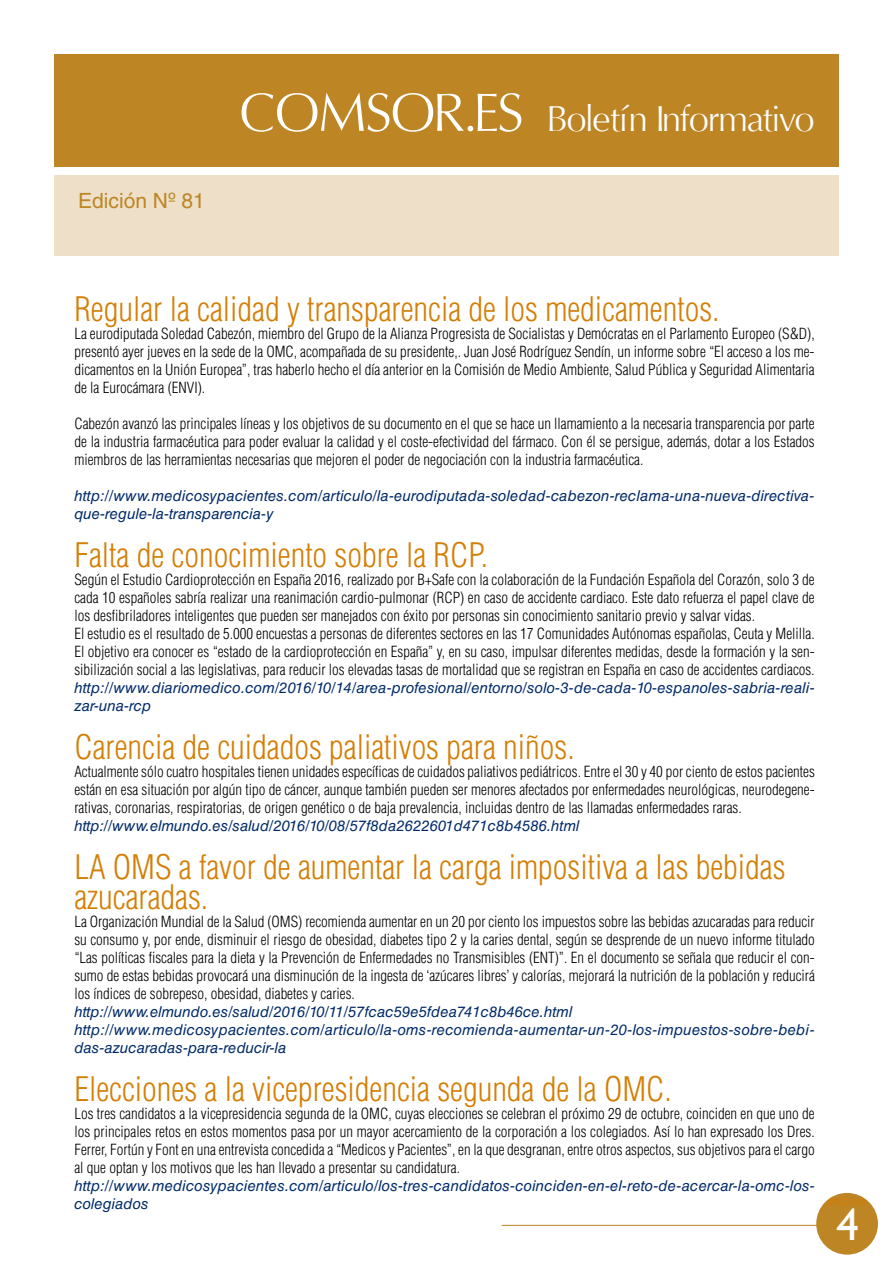
<style>
.page{position:relative;width:893px;height:1263px;background:#fff}
.page>*{position:absolute;margin:0;border:0;box-sizing:border-box;transform-origin:0 0}
.t1{font:45px "Gill Sans";color:#fff}
.t2{font:36px "Oregon LDO Book";color:#fff}
.t3{font:300 condensed 33px/30px "Helvetica LT Std";color:#d47e05}
.t4{font:21px "Helvetica LT Std";color:#bd8524}
.t5{font:300 condensed 15px/18px "Helvetica LT Std";color:#000;text-align:justify}
.t6{font:italic 15px/18px "Helvetica LT Std";letter-spacing:.01em;color:#002b69}
.t7{font:10.5px "Gill Sans";color:#d47e05}
.s1{font-size:54px}
</style>
<div class="page">
<div style="left:818px;top:1194px;width:58px;height:59px;background:#bd8524;border-radius:50%"></div>
<div style="left:816px;top:1193px;width:62px;height:61px;border:3px solid #bd8524;border-radius:50%"></div>
<hr style="left:502px;top:1225px;width:316px;height:1px;background:#bd8524">
<div style="left:54px;top:54px;width:785px;height:113px;background:#bd8524"></div>
<div style="left:54px;top:175px;width:785px;height:81px;background:#eee0c8"></div>
<h3 class="t4" style="left:78px;top:189px;width:128px">Edición Nº 81</h3>
<h2 class="t2" style="left:240px;top:98px;width:576px"><span class="s1">COMSOR.ES</span> Boletín Informativo</h2>
<h3 class="t3" style="left:74px;top:293px;width:647px">Regular la calidad y transparencia de los medicamentos.</h3>
<p class="t5" style="left:74px;top:324px;width:742px">La eurodiputada Soledad Cabezón, miembro del Grupo de la Alianza Progresista de Socialistas y Demócratas en el Parlamento Europeo (S&amp;D), presentó ayer jueves en la sede de la OMC, acompañada de su presidente,. Juan José Rodríguez Sendín, un informe sobre “El acceso a los me&shy;dicamentos en la Unión Europea”, tras haberlo hecho el día anterior en la Comisión de Medio Ambiente, Salud Pública y Seguridad Alimentaria de la Eurocámara (ENVI).</p>
<p class="t5" style="left:74px;top:414px;width:742px">Cabezón avanzó las principales líneas y los objetivos de su documento en el que se hace un llamamiento a la necesaria transparencia por parte de la industria farmacéutica para poder evaluar la calidad y el coste-efectividad del fármaco. Con él se persigue, además, dotar a los Estados miembros de las herramientas necesarias que mejoren el poder de negociación con la industria farmacéutica.</p>
<p class="t6" style="left:74px;top:486px;width:741px">http://www.medicosypacientes.com/articulo/la-eurodiputada-soledad-cabezon-reclama-una-nueva-directiva&shy;que-regule-la-transparencia-y</p>
<h3 class="t3" style="left:74px;top:539px;width:415px">Falta de conocimiento sobre la RCP.</h3>
<p class="t5" style="left:74px;top:570px;width:742px;text-align:left">Según el Estudio Cardioprotección en España 2016, realizado por B+Safe con la colaboración de la Fundación Española del Corazón, solo 3 de cada 10 españoles sabría realizar una reanimación cardio-pulmonar (RCP) en caso de accidente cardiaco. Este dato refuerza el papel clave de los desfibriladores inteligentes que pueden ser manejados con éxito por personas sin conocimiento sanitario previo y salvar vidas.<br>El estudio es el resultado de 5.000 encuestas a personas de diferentes sectores en las 17 Comunidades Autónomas españolas, Ceuta y Melilla.<br>El objetivo era conocer es “estado de la cardioprotección en España” y, en su caso, impulsar diferentes medidas, desde la formación y la sen&shy;sibilización social a las legislativas, para reducir los elevadas tasas de mortalidad que se registran en España en caso de accidentes cardiacos.</p>
<p class="t6" style="left:74px;top:678px;width:742px">http://www.diariomedico.com/2016/10/14/area-profesional/entorno/solo-3-de-cada-10-espanoles-sabria-reali&shy;zar-una-rcp</p>
<h3 class="t3" style="left:74px;top:731px;width:502px">Carencia de cuidados paliativos para niños.</h3>
<p class="t5" style="left:74px;top:762px;width:742px">Actualmente sólo cuatro hospitales tienen unidades específicas de cuidados paliativos pediátricos. Entre el 30 y 40 por ciento de estos pacientes están en esa situación por algún tipo de cáncer, aunque también pueden ser menores afectados por enfermedades neurológicas, neurodegene&shy;rativas, coronarias, respiratorias, de origen genético o de baja prevalencia, incluidas dentro de las llamadas enfermedades raras.</p>
<p class="t6" style="left:74px;top:816px;width:507px">http://www.elmundo.es/salud/2016/10/08/57f8da2622601d471c8b4586.html</p>
<h3 class="t3" style="left:74px;top:851px;width:713px">LA OMS a favor de aumentar la carga impositiva a las bebidas azucaradas.</h3>
<p class="t5" style="left:74px;top:912px;width:742px">La Organización Mundial de la Salud (OMS) recomienda aumentar en un 20 por ciento los impuestos sobre las bebidas azucaradas para reducir su consumo y, por ende, disminuir el riesgo de obesidad, diabetes tipo 2 y la caries dental, según se desprende de un nuevo informe titulado “Las políticas fiscales para la dieta y la Prevención de Enfermedades no Transmisibles (ENT)”. En el documento se señala que reducir el con&shy;sumo de estas bebidas provocará una disminución de la ingesta de ‘azúcares libres’ y calorías, mejorará la nutrición de la población y reducirá los índices de sobrepeso, obesidad, diabetes y caries.</p>
<p class="t6" style="left:74px;top:1002px;width:742px">http://www.elmundo.es/salud/2016/10/11/57fcac59e5fdea741c8b46ce.html http://www.medicosypacientes.com/articulo/la-oms-recomienda-aumentar-un-20-los-impuestos-sobre-bebi&shy;das-azucaradas-para-reducir-la</p>
<h3 class="t3" style="left:74px;top:1073px;width:599px">Elecciones a la vicepresidencia segunda de la OMC.</h3>
<p class="t5" style="left:74px;top:1104px;width:742px">Los tres candidatos a la vicepresidencia segunda de la OMC, cuyas elecciones se celebran el próximo 29 de octubre, coinciden en que uno de los principales retos en estos momentos pasa por un mayor acercamiento de la corporación a los colegiados. Así lo han expresado los Dres.<br>Ferrer, Fortún y Font en una entrevista concedida a “Medicos y Pacientes”, en la que desgranan, entre otros aspectos, sus objetivos para el cargo al que optan y los motivos que les han llevado a presentar su candidatura.</p>
<p class="t6" style="left:74px;top:1176px;width:742px">http://www.medicosypacientes.com/articulo/los-tres-candidatos-coinciden-en-el-reto-de-acercar-la-omc-los&shy;colegiados</p>
<p class="t7" style="left:829px;top:1195px;width:38px">PAGINA</p>
<h1 class="t1" style="left:836px;top:1198px;width:24px">4</h1>
</div>
